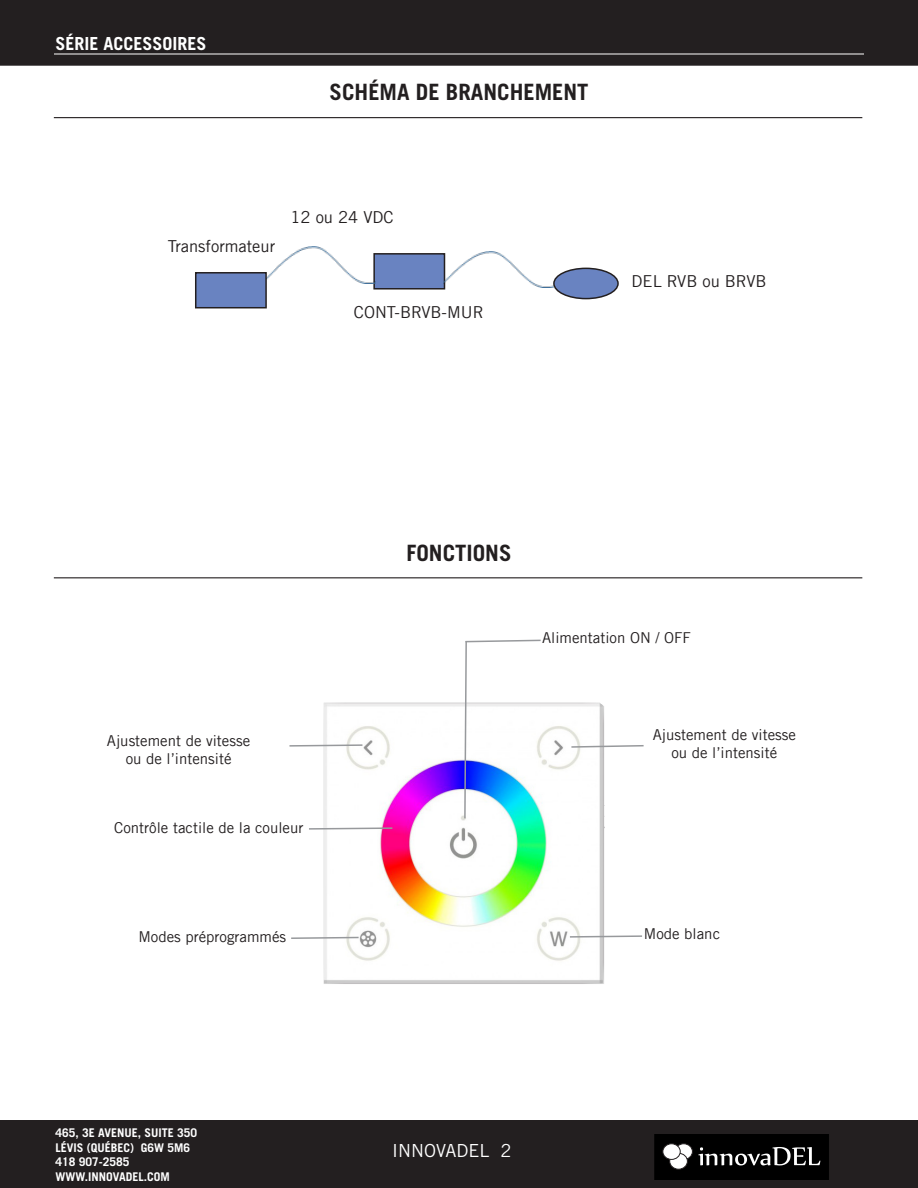
<style>
.page{position:relative;width:918px;height:1188px;background:#fff}
.page>*{position:absolute;margin:0;border:0;box-sizing:border-box;transform-origin:0 0}
.Titre_de_section{font:700 22.5px "Trade Gothic LT Std";color:#231f20}
.série_X{font:700 18px "Trade Gothic LT Std";color:#fff}
.numero_de_page{font:18px "Trade Gothic LT Std";color:#fff}
.t1{font:16.5px "Trade Gothic LT";color:#231f20}
.Pour_commander_info{font:15px/18px "Trade Gothic LT";color:#231f20;text-align:center}
.pied_de_page{font:700 12px "Trade Gothic LT Std";color:#fff}
</style>
<div class="page">
<img style="left:323px;top:702px;width:282px;height:282px">
<div style="left:0;top:1120px;width:918px;height:68px;background:#231f20"></div>
<svg style="left:653px;top:1134px;width:177px;height:46px"></svg>
<div style="left:670px;top:1153px;width:17px;height:16px;background:#fff;border-radius:50%"></div>
<div style="left:670px;top:1153px;width:18px;height:16px;border:1px solid #231f20;border-radius:50%"></div>
<div style="left:663px;top:1144px;width:17px;height:15px;background:#fff;border-radius:50%"></div>
<div style="left:663px;top:1144px;width:17px;height:16px;border:1px solid #231f20;border-radius:50%"></div>
<div style="left:0;top:0;width:918px;height:66px;background:#231f20"></div>
<hr style="left:54px;top:54px;width:810px;height:1px;background:#fff">
<hr style="left:54px;top:577px;width:808px;height:1px;background:#231f20">
<hr style="left:54px;top:117px;width:808px;height:1px;background:#231f20">
<div style="left:374px;top:254px;width:70px;height:35px;background:#6983c1"></div>
<div style="left:373px;top:253px;width:72px;height:37px;border:2px solid #231f20"></div>
<div style="left:554px;top:268px;width:64px;height:31px;background:#6983c1;border-radius:50%"></div>
<div style="left:553px;top:268px;width:66px;height:31px;border:2px solid #231f20;border-radius:50%"></div>
<img style="left:267px;top:247px;width:109px;height:36px">
<div style="left:196px;top:273px;width:70px;height:35px;background:#6983c1"></div>
<div style="left:195px;top:272px;width:72px;height:36px;border:2px solid #231f20"></div>
<img style="left:444px;top:251px;width:109px;height:36px">
<svg style="left:309px;top:827px;width:85px;height:3px"></svg>
<svg style="left:291px;top:936px;width:69px;height:4px"></svg>
<svg style="left:289px;top:744px;width:75px;height:3px"></svg>
<svg style="left:570px;top:744px;width:74px;height:5px"></svg>
<svg style="left:568px;top:935px;width:74px;height:3px"></svg>
<svg style="left:463px;top:639px;width:79px;height:181px"></svg>
<p class="série_X" style="left:56px;top:33px;width:153px">SÉRIE ACCESSOIRES</p>
<p class="Titre_de_section" style="left:330px;top:78px;width:260px">SCHÉMA DE BRANCHEMENT</p>
<p class="t1" style="left:168px;top:237px;width:109px">Transformateur</p>
<p class="t1" style="left:290px;top:207px;width:105px">12 ou 24 VDC</p>
<p class="t1" style="left:354px;top:303px;width:131px">CONT-BRVB-MUR</p>
<p class="t1" style="left:632px;top:272px;width:136px">DEL RVB ou BRVB</p>
<p class="Pour_commander_info" style="left:107px;top:731px;width:145px">Ajustement de vitesse ou de l’intensité</p>
<p class="Titre_de_section" style="left:406px;top:539px;width:107px">FONCTIONS</p>
<p class="Pour_commander_info" style="left:542px;top:629px;width:150px">Alimentation ON / OFF</p>
<p class="Pour_commander_info" style="left:653px;top:726px;width:145px">Ajustement de vitesse ou de l’intensité</p>
<p class="Pour_commander_info" style="left:114px;top:819px;width:191px">Contrôle tactile de la couleur</p>
<p class="Pour_commander_info" style="left:138px;top:927px;width:149px">Modes préprogrammés</p>
<p class="pied_de_page" style="left:56px;top:1126px;width:143px">465, 3E AVENUE, SUITE 350</p>
<p class="pied_de_page" style="left:56px;top:1140px;width:136px">LÉVIS (QUÉBEC) G6W 5M6</p>
<p class="pied_de_page" style="left:56px;top:1155px;width:76px">418 907-2585</p>
<p class="pied_de_page" style="left:56px;top:1169px;width:116px">WWW.INNOVADEL.COM</p>
<p class="numero_de_page" style="left:392px;top:1139px;width:121px">INNOVADEL 2</p>
<p class="Pour_commander_info" style="left:644px;top:925px;width:78px">Mode blanc</p>
</div>
